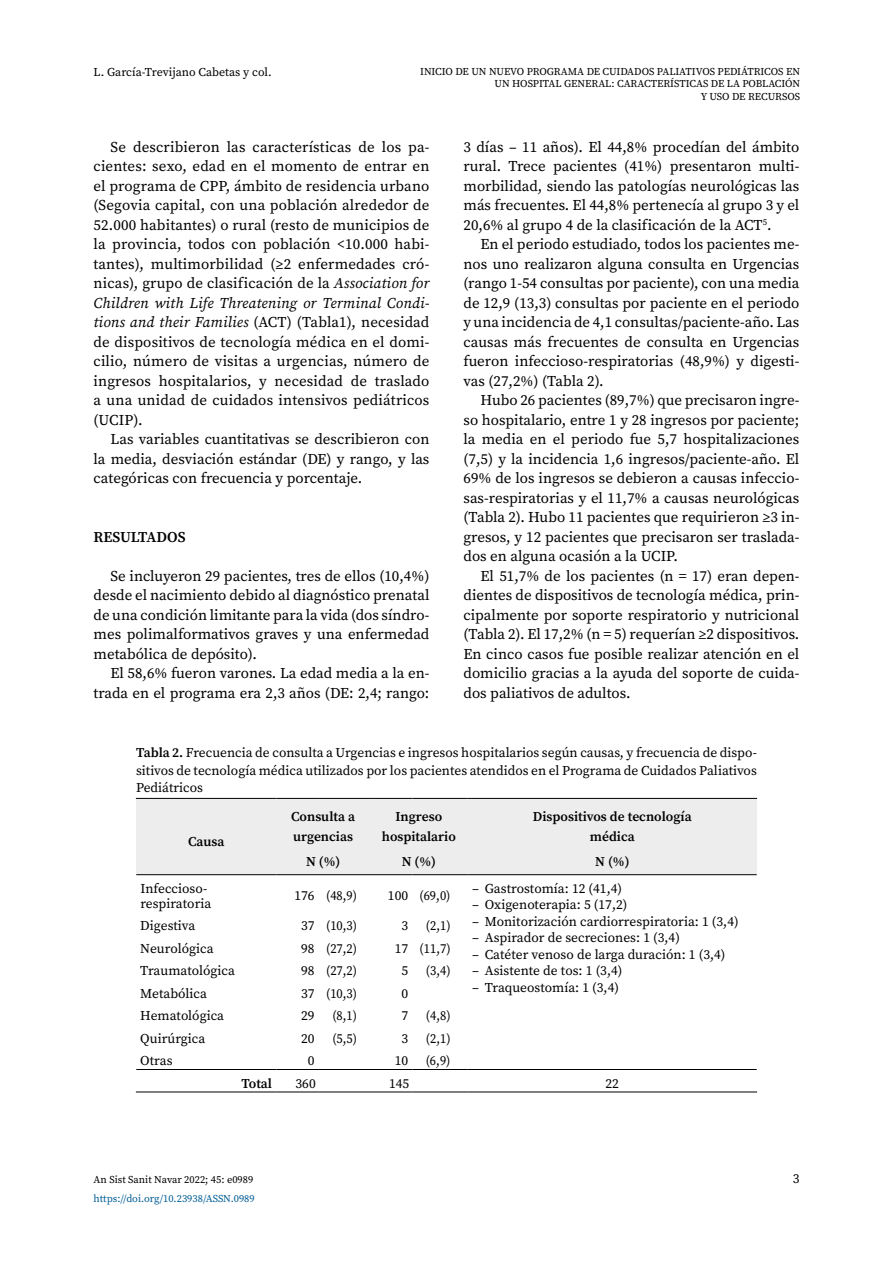
<style>
.page{position:relative;width:893px;height:1263px;background:#fff}
.page>*{position:absolute;margin:0;border:0;box-sizing:border-box;transform-origin:0 0}
.t1{font:15px/19.5px "Source Serif Variable";color:#000;text-align:justify}
.t2{font:13.5px/20.2px "Source Serif Variable";color:#000}
.t3{font:13.5px "Source Serif Variable";color:#000;scale:.93 1}
.t4{font:12px "Source Serif Variable";color:#000}
.t5{font:10.5px/12.6px "Source Serif Variable";color:#000;text-align:right}
.t6{font:10.5px "Source Serif Variable";color:#005d95}
.s1{font-style:italic}
</style>
<div class="page">
<div style="left:136px;top:799px;width:621px;height:75px;background:#ededed"></div>
<hr style="left:136px;top:798px;width:140px;height:1px;background:#000">
<hr style="left:276px;top:798px;width:43px;height:1px;background:#000">
<hr style="left:319px;top:798px;width:51px;height:1px;background:#000">
<hr style="left:370px;top:798px;width:42px;height:1px;background:#000">
<hr style="left:412px;top:798px;width:56px;height:1px;background:#000">
<hr style="left:468px;top:798px;width:289px;height:1px;background:#000">
<hr style="left:136px;top:874px;width:140px;height:1px;background:#000">
<hr style="left:136px;top:1069px;width:140px;height:1px;background:#000">
<hr style="left:276px;top:1069px;width:43px;height:1px;background:#000">
<hr style="left:319px;top:1069px;width:51px;height:1px;background:#000">
<hr style="left:370px;top:1069px;width:42px;height:1px;background:#000">
<hr style="left:412px;top:1069px;width:56px;height:1px;background:#000">
<hr style="left:468px;top:1069px;width:289px;height:1px;background:#000">
<hr style="left:136px;top:1092px;width:140px;height:1px;background:#000">
<hr style="left:276px;top:1092px;width:43px;height:1px;background:#000">
<hr style="left:319px;top:1092px;width:51px;height:1px;background:#000">
<hr style="left:370px;top:1092px;width:42px;height:1px;background:#000">
<hr style="left:412px;top:1092px;width:56px;height:1px;background:#000">
<hr style="left:468px;top:1092px;width:289px;height:1px;background:#000">
<hr style="left:276px;top:874px;width:43px;height:1px;background:#000">
<hr style="left:319px;top:874px;width:51px;height:1px;background:#000">
<hr style="left:370px;top:874px;width:42px;height:1px;background:#000">
<hr style="left:412px;top:874px;width:56px;height:1px;background:#000">
<hr style="left:468px;top:874px;width:289px;height:1px;background:#000">
<p class="t4" style="left:94px;top:64px;width:180px">L. García-Trevijano Cabetas y col.</p>
<p class="t5" style="left:420px;top:65px;width:382px">INICIO DE UN NUEVO PROGRAMA DE CUIDADOS PALIATIVOS PEDIÁTRICOS EN<br>UN HOSPITAL GENERAL: CARACTERÍSTICAS DE LA POBLACIÓN<br>Y USO DE RECURSOS</p>
<p class="t1" style="left:94px;top:137px;width:337px;text-indent:17px">Se describieron las características de los pa&shy;cientes: sexo, edad en el momento de entrar en el programa de CPP, ámbito de residencia urbano (Segovia capital, con una población alrededor de 52.000 habitantes) o rural (resto de municipios de la provincia, todos con población &lt;10.000 habi&shy;tantes), multimorbilidad (≥2 enfermedades cró&shy;nicas), grupo de clasificación de la <span class="s1">Association for Children with Life Threatening or Terminal Condi&shy;tions and their Families</span> (ACT) (Tabla1), necesidad de dispositivos de tecnología médica en el domi&shy;cilio, número de visitas a urgencias, número de ingresos hospitalarios, y necesidad de traslado a una unidad de cuidados intensivos pediátricos (UCIP).</p>
<p class="t1" style="left:94px;top:429px;width:337px;text-indent:17px">Las variables cuantitativas se describieron con la media, desviación estándar (DE) y rango, y las categóricas con frecuencia y porcentaje.</p>
<p class="t1" style="left:94px;top:527px;width:93px">RESULTADOS</p>
<p class="t1" style="left:94px;top:566px;width:337px;text-indent:17px">Se incluyeron 29 pacientes, tres de ellos (10,4%) desde el nacimiento debido al diagnóstico prenatal de una condición limitante para la vida (dos síndro&shy;mes polimalformativos graves y una enfermedad metabólica de depósito).</p>
<p class="t1" style="left:94px;top:663px;width:337px;text-align:right">El 58,6% fueron varones. La edad media a la en&shy;trada en el programa era 2,3 años (DE: 2,4; rango:</p>
<p class="t1" style="left:463px;top:137px;width:337px">3 días – 11 años). El 44,8% procedían del ámbito rural. Trece pacientes (41%) presentaron multi&shy;morbilidad, siendo las patologías neurológicas las más frecuentes. El 44,8% pertenecía al grupo 3 y el 20,6% al grupo 4 de la clasificación de la ACT<sup>5</sup>.</p>
<p class="t1" style="left:463px;top:234px;width:337px;text-indent:17px">En el periodo estudiado, todos los pacientes me&shy;nos uno realizaron alguna consulta en Urgencias (rango 1-54 consultas por paciente), con una media de 12,9 (13,3) consultas por paciente en el periodo y una incidencia de 4,1 consultas/paciente-año. Las causas más frecuentes de consulta en Urgencias fueron infeccioso-respiratorias (48,9%) y digesti&shy;vas (27,2%) (Tabla 2).</p>
<p class="t1" style="left:463px;top:390px;width:337px;text-indent:17px">Hubo 26 pacientes (89,7%) que precisaron ingre&shy;so hospitalario, entre 1 y 28 ingresos por paciente; la media en el periodo fue 5,7 hospitalizaciones (7,5) y la incidencia 1,6 ingresos/paciente-año. El 69% de los ingresos se debieron a causas infeccio&shy;sas-respiratorias y el 11,7% a causas neurológicas (Tabla 2). Hubo 11 pacientes que requirieron ≥3 in&shy;gresos, y 12 pacientes que precisaron ser traslada&shy;dos en alguna ocasión a la UCIP.</p>
<p class="t1" style="left:463px;top:566px;width:337px;text-indent:17px">El 51,7% de los pacientes (n = 17) eran depen&shy;dientes de dispositivos de tecnología médica, prin&shy;cipalmente por soporte respiratorio y nutricional (Tabla 2). El 17,2% (n = 5) requerían ≥2 dispositivos.<br>En cinco casos fue posible realizar atención en el domicilio gracias a la ayuda del soporte de cuida&shy;dos paliativos de adultos.</p>
<p class="t2" style="left:136px;top:744px;width:622px;line-height:17.5px;text-align:justify">Tabla 2. Frecuencia de consulta a Urgencias e ingresos hospitalarios según causas, y frecuencia de dispo&shy;sitivos de tecnología médica utilizados por los pacientes atendidos en el Programa de Cuidados Paliativos Pediátricos</p>
<p class="t2" style="left:188px;top:831px;width:38px">Causa</p>
<p class="t2" style="left:291px;top:806px;width:65px">Consulta a urgencias</p>
<p class="t2" style="left:382px;top:806px;width:75px;text-align:center">Ingreso hospitalario</p>
<p class="t2" style="left:533px;top:806px;width:160px;text-align:center">Dispositivos de tecnología médica</p>
<p class="t2" style="left:306px;top:851px;width:35px">N (%)</p>
<p class="t2" style="left:402px;top:851px;width:35px">N (%)</p>
<p class="t2" style="left:595px;top:851px;width:35px">N (%)</p>
<p class="t2" style="left:472px;top:878px;width:152px">– Gastrostomía: 12 (41,4)</p>
<p class="t2" style="left:472px;top:895px;width:157px">– Oxigenoterapia: 5 (17,2)</p>
<p class="t2" style="left:472px;top:911px;width:268px">– Monitorización cardiorrespiratoria: 1 (3,4)</p>
<p class="t2" style="left:472px;top:928px;width:209px">– Aspirador de secreciones: 1 (3,4)</p>
<p class="t2" style="left:472px;top:944px;width:255px">– Catéter venoso de larga duración: 1 (3,4)</p>
<p class="t2" style="left:472px;top:961px;width:152px">– Asistente de tos: 1 (3,4)</p>
<p class="t2" style="left:472px;top:977px;width:148px">– Traqueostomía: 1 (3,4)</p>
<p class="t2" style="left:140px;top:881px;width:72px;line-height:14.9px">Infeccioso&shy;respiratoria</p>
<p class="t2" style="left:294px;top:886px;width:64px">176 (48,9)</p>
<p class="t2" style="left:388px;top:886px;width:64px">100 (69,0)</p>
<p class="t2" style="left:140px;top:916px;width:56px">Digestiva</p>
<p class="t2" style="left:301px;top:916px;width:58px">37 (10,3)</p>
<p class="t2" style="left:401px;top:916px;width:8px">3</p>
<p class="t3" style="left:426px;top:917px;width:28px">(2,1)</p>
<p class="t2" style="left:140px;top:938px;width:75px">Neurológica</p>
<p class="t2" style="left:301px;top:938px;width:58px">98 (27,2)</p>
<p class="t2" style="left:395px;top:938px;width:57px">17 (11,7)</p>
<p class="t2" style="left:140px;top:961px;width:96px">Traumatológica</p>
<p class="t2" style="left:301px;top:961px;width:58px">98 (27,2)</p>
<p class="t2" style="left:401px;top:961px;width:8px">5</p>
<p class="t3" style="left:426px;top:962px;width:28px">(3,4)</p>
<p class="t2" style="left:140px;top:983px;width:68px">Metabólica</p>
<p class="t2" style="left:301px;top:983px;width:58px">37 (10,3)</p>
<p class="t2" style="left:401px;top:983px;width:8px">0</p>
<p class="t2" style="left:140px;top:1006px;width:85px">Hematológica</p>
<p class="t2" style="left:301px;top:1006px;width:15px">29</p>
<p class="t3" style="left:332px;top:1007px;width:28px">(8,1)</p>
<p class="t2" style="left:401px;top:1006px;width:8px">7</p>
<p class="t3" style="left:426px;top:1007px;width:28px">(4,8)</p>
<p class="t2" style="left:140px;top:1028px;width:67px">Quirúrgica</p>
<p class="t2" style="left:301px;top:1028px;width:15px">20</p>
<p class="t3" style="left:332px;top:1029px;width:28px">(5,5)</p>
<p class="t2" style="left:401px;top:1028px;width:8px">3</p>
<p class="t3" style="left:426px;top:1029px;width:28px">(2,1)</p>
<p class="t2" style="left:140px;top:1050px;width:34px">Otras</p>
<p class="t2" style="left:308px;top:1050px;width:8px">0</p>
<p class="t2" style="left:395px;top:1050px;width:15px">10</p>
<p class="t3" style="left:426px;top:1052px;width:28px">(6,9)</p>
<p class="t2" style="left:242px;top:1073px;width:32px">Total</p>
<p class="t2" style="left:296px;top:1073px;width:22px">360</p>
<p class="t2" style="left:389px;top:1073px;width:22px">145</p>
<p class="t2" style="left:606px;top:1073px;width:15px">22</p>
<p class="t5" style="left:94px;top:1173px;width:161px">An Sist Sanit Navar 2022; 45: e0989</p>
<p class="t2" style="left:793px;top:1169px;width:8px">3</p>
<p class="t6" style="left:94px;top:1191px;width:163px">https://doi.org/10.23938/ASSN.0989</p>
</div>
